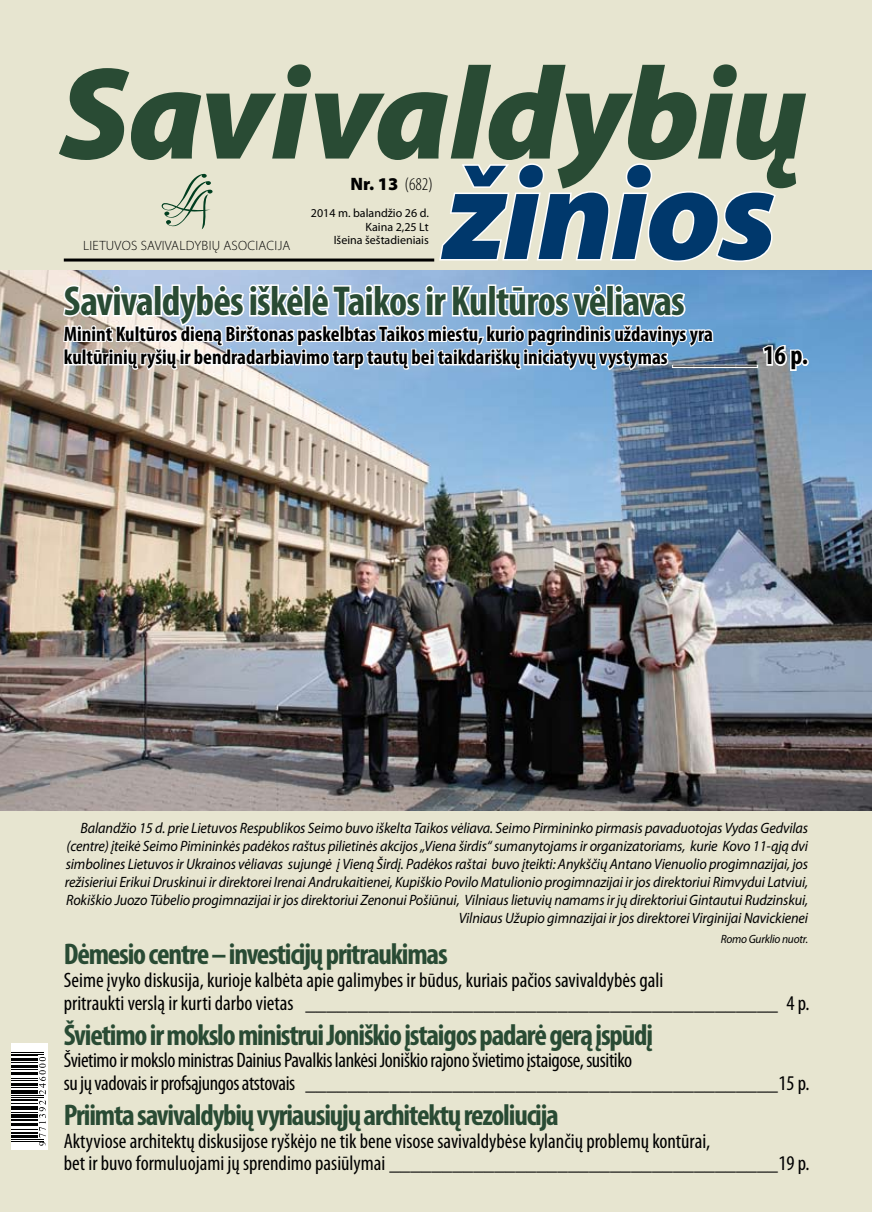
<style>
.page{position:relative;width:872px;height:1212px;background:#e7e5d0}
.page>*{position:absolute;margin:0;border:0;box-sizing:border-box;transform-origin:0 0}
.t1{font:italic 900 132px "Myriad Pro";letter-spacing:-.015em;color:#294b34}
.t2{font:italic 900 132px "Myriad Pro";letter-spacing:-.02em;color:#00386c}
.t3{font:700 condensed 42px "Myriad Pro";letter-spacing:-.02em;color:#294b34}
.t4{font:700 condensed 30px "Myriad Pro";letter-spacing:-.04em;color:#294b34}
.t5{font:condensed 21px/22.5px "Myriad Pro";color:#000}
.t6{font:condensed 21px/22.5px "Myriad Pro";letter-spacing:-.02em;color:#000}
.t7{font:700 condensed 21px/23.4px "Myriad Pro";color:#000}
.t8{font:900 18px "Myriad Pro";color:#000}
.t9{font:italic 15px/18px "Myriad Pro";letter-spacing:-.01em;color:#000;text-align:right;scale:.95 1}
.t10{font:300 13.5px "Myriad Pro";letter-spacing:.02em;color:#000}
.t11{font:12px/13.5px "Myriad Pro";color:#000;text-align:right}
.t12{font:italic 12px "Myriad Pro";letter-spacing:-.02em;color:#000;scale:.95 1}
.s1{font-weight:300;font-stretch:condensed}
.s2{font-size:27px}
</style>
<div class="page">
<img style="left:0;top:270px;width:872px;height:540px">
<div style="left:12px;top:1043px;width:36px;height:107px;background:#fff"></div>
<hr style="left:12px;top:1099px;width:26px;height:2px;background:#000">
<hr style="left:12px;top:1097px;width:32px;height:1px;background:#000">
<hr style="left:12px;top:1095px;width:32px;height:1px;background:#000">
<hr style="left:12px;top:1054px;width:32px;height:1px;background:#000">
<hr style="left:12px;top:1052px;width:32px;height:1px;background:#000">
<svg style="left:12px;top:1100px;width:34px;height:46px"></svg>
<svg style="left:12px;top:1055px;width:34px;height:39px"></svg>
<svg style="left:439px;top:163px;width:337px;height:99px"></svg>
<hr style="left:64px;top:258px;width:370px;height:3px;background:#000">
<svg style="left:61px;top:283px;width:743px;height:119px;background:#afc4d8"></svg>
<div style="left:801px;top:358px;width:7px;height:8px;border:3px solid #fff;border-radius:50%"></div>
<svg style="left:161px;top:174px;width:52px;height:55px"></svg>
<h1 class="t1" style="left:60px;top:26px;width:749px">Savi valdybių</h1>
<h1 class="t2" style="left:444px;top:127px;width:333px">žinios</h1>
<p class="t8" style="left:350px;top:171px;width:84px">Nr. 13 <span class="s1">(682)</span></p>
<p class="t11" style="left:311px;top:206px;width:119px">2014 m. balandžio 26 d.<br>Kaina 2,25 Lt<br>Išeina šeštadieniais</p>
<p class="t10" style="left:83px;top:238px;width:209px">LIETUVOS SAVIVALDYBIŲ ASOCIACIJA</p>
<h2 class="t3" style="left:64px;top:275px;width:622px">Savivaldybės iškėlė Taikos ir Kultūros vėliavas</h2>
<h3 class="t7" style="left:64px;top:322px;width:746px">Minint Kultūros dieną Birštonas paskelbtas Taikos miestu, kurio pagrindinis uždavinys yra<br>kultūrinių ryšių ir bendradarbiavimo tarp tautų bei taikdariškų iniciatyvų vystymas ________ <span class="s2">16 p.</span></h3>
<p class="t9" style="left:65px;top:818px;width:784px">Balandžio 15 d. prie Lietuvos Respublikos Seimo buvo iškelta Taikos vėliava. Seimo Pirmininko pirmasis pavaduotojas Vydas Gedvilas (centre) įteikė Seimo Pimininkės padėkos raštus pilietinės akcijos „Viena širdis“ sumanytojams ir organizatoriams, kurie Kovo 11-ąją dvi simbolines Lietuvos ir Ukrainos vėliavas sujungė į Vieną Širdį. Padėkos raštai buvo įteikti: Anykščių Antano Vienuolio progimnazijai, jos režisieriui Erikui Druskinui ir direktorei Irenai Andrukaitienei, Kupiškio Povilo Matulionio progimnazijai ir jos direktoriui Rimvydui Latviui, Rokiškio Juozo Tūbelio progimnazijai ir jos direktoriui Zenonui Pošiūnui, Vilniaus lietuvių namams ir jų direktoriui Gintautui Rudzinskui, Vilniaus Užupio gimnazijai ir jos direktorei Virginijai Navickienei</p>
<p class="t12" style="left:720px;top:932px;width:94px">Romo Gurklio nuotr.</p>
<h3 class="t4" style="left:64px;top:936px;width:385px">Dėmesio centre – investicijų pritraukimas</h3>
<h3 class="t5" style="left:64px;top:968px;width:747px">Seime įvyko diskusija, kurioje kalbėta apie galimybes ir būdus, kuriais pačios savivaldybės gali<br>pritraukti verslą ir kurti darbo vietas _____________________________________________ 4 p.</h3>
<h3 class="t4" style="left:64px;top:1016px;width:591px">Švietimo ir mokslo ministrui Joniškio įstaigos padarė gerą įspūdį</h3>
<h3 class="t6" style="left:64px;top:1049px;width:747px">Švietimo ir mokslo ministras Dainius Pavalkis lankėsi Joniškio rajono švietimo įstaigose, susitiko<br>su jų vadovais ir profsąjungos atstovais _____________________________________________15 p.</h3>
<h3 class="t4" style="left:64px;top:1096px;width:496px">Priimta savivaldybių vyriausiųjų architektų rezoliucija</h3>
<h3 class="t5" style="left:64px;top:1129px;width:747px">Aktyviose architektų diskusijose ryškėjo ne tik bene visose savivaldybėse kylančių problemų kontūrai,<br>bet ir buvo formuluojami jų sprendimo pasiūlymai _____________________________________19 p.</h3>
</div>
